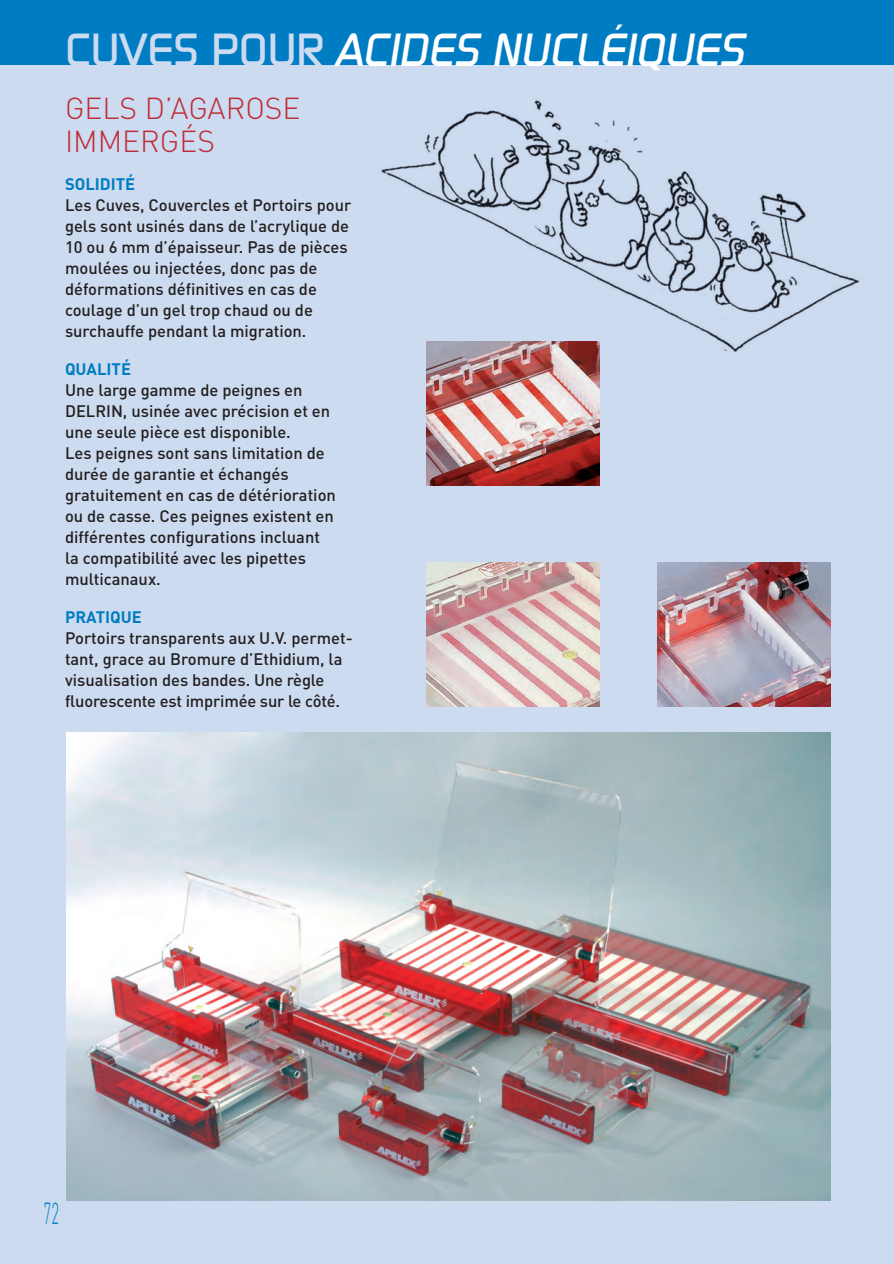
<style>
.page{position:relative;width:894px;height:1264px;background:#fff}
.page>*{position:absolute;margin:0;border:0;box-sizing:border-box;transform-origin:0 0}
.t1{font:italic 500 45px "Digital";color:#fff}
.t2{font:300 30px/33px "DIN";color:#bf2b37}
.t3{font:300 30px "DIN";color:#007cc2;scale:.5 1}
.t4{font:500 16.5px/21px "DIN";color:#231f20}
.t5{font:700 16.5px "DIN";color:#007cc2}
.s1{font-style:normal;color:#ccdbef}
</style>
<div class="page">
<div style="left:0;top:1px;width:894px;height:1263px;background:#ccdbef"></div>
<img style="left:381px;top:100px;width:479px;height:252px">
<img style="left:67px;top:733px;width:763px;height:467px">
<div style="left:0;top:0;width:894px;height:65px;background:#007cc2"></div>
<img style="left:426px;top:562px;width:174px;height:145px">
<img style="left:657px;top:562px;width:173px;height:145px">
<img style="left:426px;top:341px;width:174px;height:145px">
<h1 class="t1" style="left:65px;top:24px;width:680px"><span class="s1">CUVES POUR</span> ACIDES NUCLÉIQUES</h1>
<h2 class="t2" style="left:65px;top:92px;width:237px">GELS D’AGAROSE<br>IMMERGÉS</h2>
<p class="t5" style="left:65px;top:174px;width:72px">SOLIDITÉ</p>
<p class="t4" style="left:65px;top:195px;width:288px">Les Cuves, Couvercles et Portoirs pour gels sont usinés dans de l’acrylique de 10 ou 6 mm d’épaisseur. Pas de pièces moulées ou injectées, donc pas de déformations définitives en cas de coulage d’un gel trop chaud ou de surchauffe pendant la migration.</p>
<p class="t5" style="left:65px;top:359px;width:68px">QUALITÉ</p>
<p class="t4" style="left:65px;top:380px;width:272px">Une large gamme de peignes en<br>DELRIN, usinée avec précision et en une seule pièce est disponible.<br>Les peignes sont sans limitation de durée de garantie et échangés gratuitement en cas de détérioration ou de casse. Ces peignes existent en différentes configurations incluant la compatibilité avec les pipettes multicanaux.</p>
<p class="t5" style="left:65px;top:607px;width:78px">PRATIQUE</p>
<p class="t4" style="left:65px;top:628px;width:289px">Portoirs transparents aux U.V. permet&shy;tant, grace au Bromure d’Ethidium, la visualisation des bandes. Une règle fluorescente est imprimée sur le côté.</p>
<h2 class="t3" style="left:44px;top:1195px;width:32px">72</h2>
</div>
